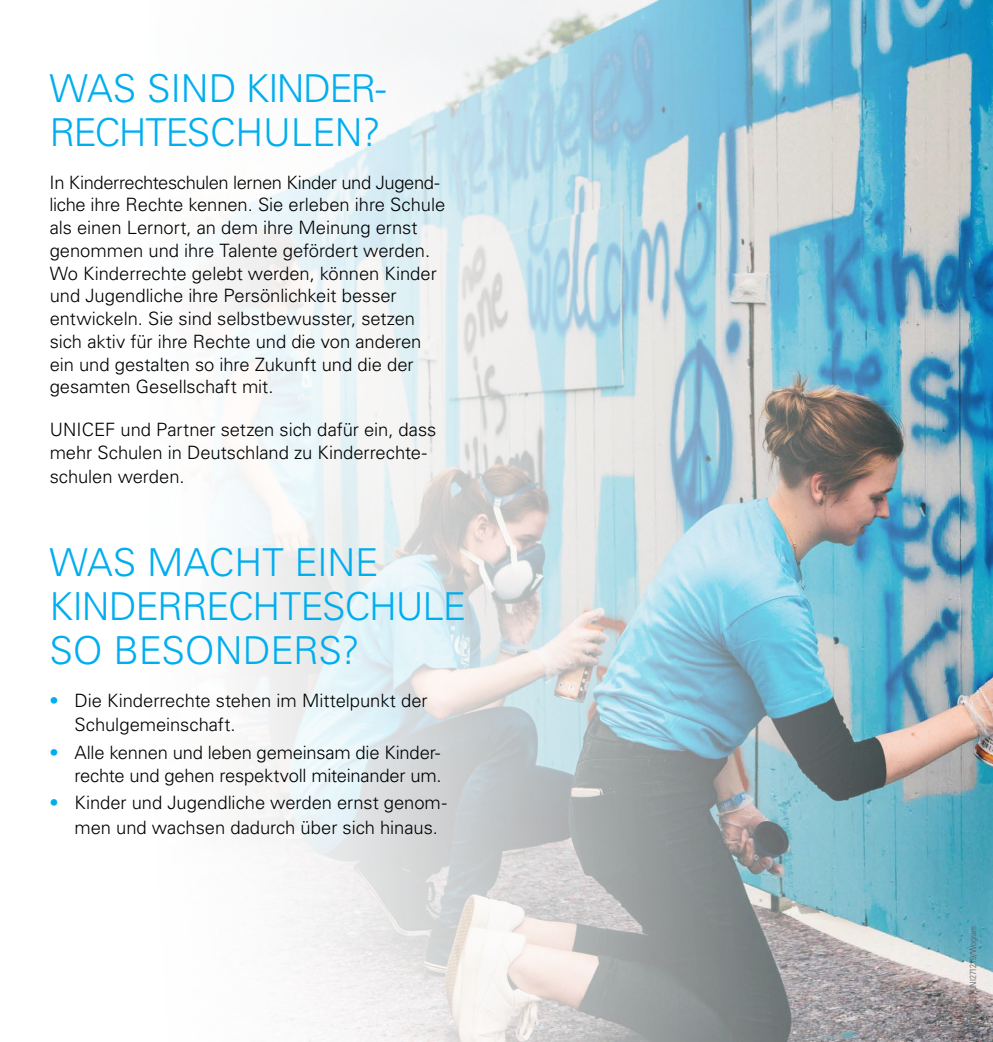
<style>
.page{position:relative;width:993px;height:1042px;background:#fff}
.page>*{position:absolute;margin:0;border:0;box-sizing:border-box;transform-origin:0 0}
.t1{font:300 38.5px/43.8px "Univers LT Std";letter-spacing:-.02em;color:#00aeef;text-align:right}
.t2{font:300 18.38px/22.8px "Univers LT Std";letter-spacing:-.005em;color:#000}
.t3{font:300 condensed 8.75px "Univers LT Std";color:#58595b}
.s1{color:#00aeef}
</style>
<div class="page">
<img style="left:214px;top:0;width:778px;height:1042px">
<h1 class="t1" style="left:50px;top:67px;width:142px">Was sind</h1>
<h1 class="t1" style="left:50px;top:67px;width:338px">Kinder&shy;rechteschulen ?</h1>
<p class="t2" style="left:50px;top:171px;width:397px">In Kinderrechteschulen lernen Kinder und Jugend&shy;liche ihre Rechte kennen. Sie erleben ihre Schule als einen Lernort, an dem ihre M einung ernst genommen und ihre Talente gefördert werden.<br>Wo Kinderrechte gelebt werden, können Kinder und Jugendliche ihre Persönlichkeit besser entwickeln. Sie sind selbstbewusster, setzen sich aktiv für ihre Rechte und die von anderen ein und gestalten so ihre Zukunft und die der gesamten G esellschaft mit.</p>
<p class="t2" style="left:50px;top:418px;width:388px">UNICE F und Partner setzen sich dafür ein, dass mehr Schulen in Deutschland zu Kinderrechte-</p>
<p class="t2" style="left:50px;top:465px;width:136px">schulen werden.</p>
<h1 class="t1" style="left:50px;top:541px;width:418px;text-align:left">Was macht ein e<br>Kinderrechteschule so besond ers?</h1>
<p class="t2" style="left:74px;top:688px;width:354px;line-height:24.5px;text-indent:-25px"><span class="s1">•</span> Die Kinderrechte stehen im M ittelpunkt der<br>Schulgemeinschaft.</p>
<p class="t2" style="left:50px;top:741px;width:393px;text-align:right"><span class="s1">•</span> Alle kennen und leben gemeinsam die Kinder&shy;rechte und gehen respektvoll miteinander um.</p>
<p class="t2" style="left:74px;top:790px;width:374px;line-height:24.5px;text-indent:-25px"><span class="s1">•</span> Kinder und Jugendliche werden ernst genom&shy;men und wachsen dadurch über sich hinaus.</p>
<p class="t3" style="left:967px;top:1027px;width:103px;rotate:-90deg">© UNICEF/UNI271219/Wogram</p>
</div>
